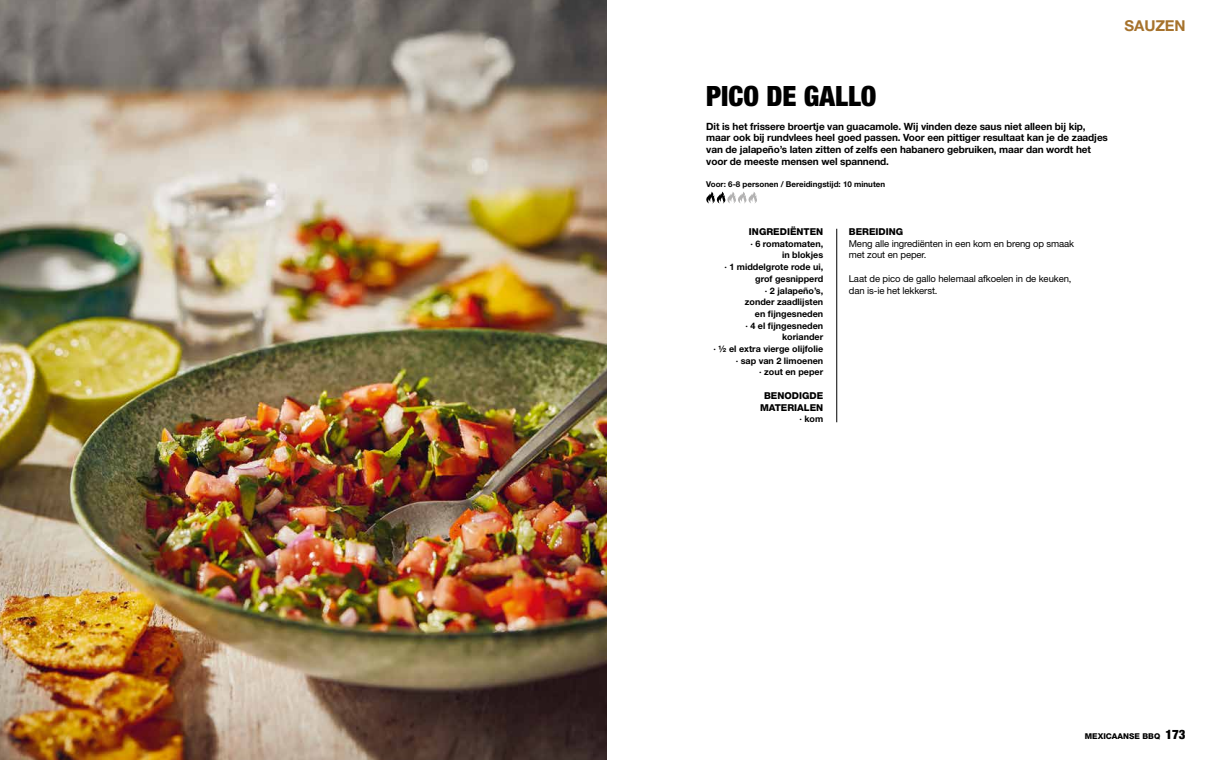
<style>
.page{position:relative;width:1214px;height:760px;background:#fff}
.page>*{position:absolute;margin:0;border:0;box-sizing:border-box;transform-origin:0 0}
.t1{font:900 condensed 28px "Helvetica Neue LT Std";color:#000}
.t2{font:700 15px "Helvetica Neue LT Std";letter-spacing:-.01em;color:#a6722c}
.t3{font:700 10px/11.7px "Helvetica Neue LT Std";letter-spacing:-.01em;color:#000}
.t4{font:9.5px/11.7px "Helvetica Neue LT Std";letter-spacing:-.01em;color:#000}
.t5{font:800 9.5px/11.7px "Helvetica Neue LT Std";color:#000;text-align:center}
.t6{font:700 9px/11.7px "Helvetica Neue LT Std";color:#000;text-align:right}
.t7{font:700 8px "Helvetica Neue LT Std";color:#000}
.t8{font:800 8px "Helvetica Neue LT Std";color:#000}
.s1{font-weight:900;font-stretch:condensed;font-size:13px}
</style>
<div class="page">
<img style="left:0;top:0;width:607px;height:760px">
<hr style="left:836px;top:229px;width:1px;height:193px;background:#000">
<svg style="left:706px;top:192px;width:51px;height:11px"></svg>
<h2 class="t2" style="left:1124px;top:17px;width:62px">SAUZEN</h2>
<h1 class="t1" style="left:706px;top:79px;width:172px">PICO DE GALLO</h1>
<p class="t3" style="left:706px;top:120px;width:403px">Dit is het frissere broertje van guacamole. Wij vinden deze saus niet alleen bij kip, maar ook bij rundvlees heel goed passen. Voor een pittiger resultaat kan je de zaadjes van de jalapeño’s laten zitten of zelfs een habanero gebruiken, maar dan wordt het voor de meeste mensen wel spannend.</p>
<p class="t7" style="left:706px;top:180px;width:180px">Voor: 6-8 personen / Bereidingstijd: 10 minuten</p>
<p class="t5" style="left:749px;top:226px;width:76px">INGREDIËNTEN</p>
<p class="t6" style="left:713px;top:237px;width:111px">∙ 6 romatomaten,<br>in blokjes<br>∙ 1 middelgrote rode ui, grof gesnipperd<br>∙ 2 jalapeño’s,<br>zonder zaadlijsten<br>en fijngesneden<br>∙ 4 el fijngesneden koriander<br>∙ ½ el extra vierge olijfolie ∙ sap van 2 limoenen<br>∙ zout en peper</p>
<p class="t5" style="left:760px;top:389px;width:65px">BENODIGDE<br>MATERIALEN</p>
<p class="t6" style="left:799px;top:413px;width:25px">∙ kom</p>
<p class="t5" style="left:848px;top:226px;width:56px">BEREIDING</p>
<p class="t4" style="left:848px;top:237px;width:227px">Meng alle ingrediënten in een kom en breng op smaak met zout en peper.</p>
<p class="t4" style="left:848px;top:272px;width:224px">Laat de pico de gallo helemaal afkoelen in de keuken, dan is-ie het lekkerst.</p>
<p class="t8" style="left:1084px;top:731px;width:102px">MEXICAANSE BBQ <span class="s1">173</span></p>
</div>
